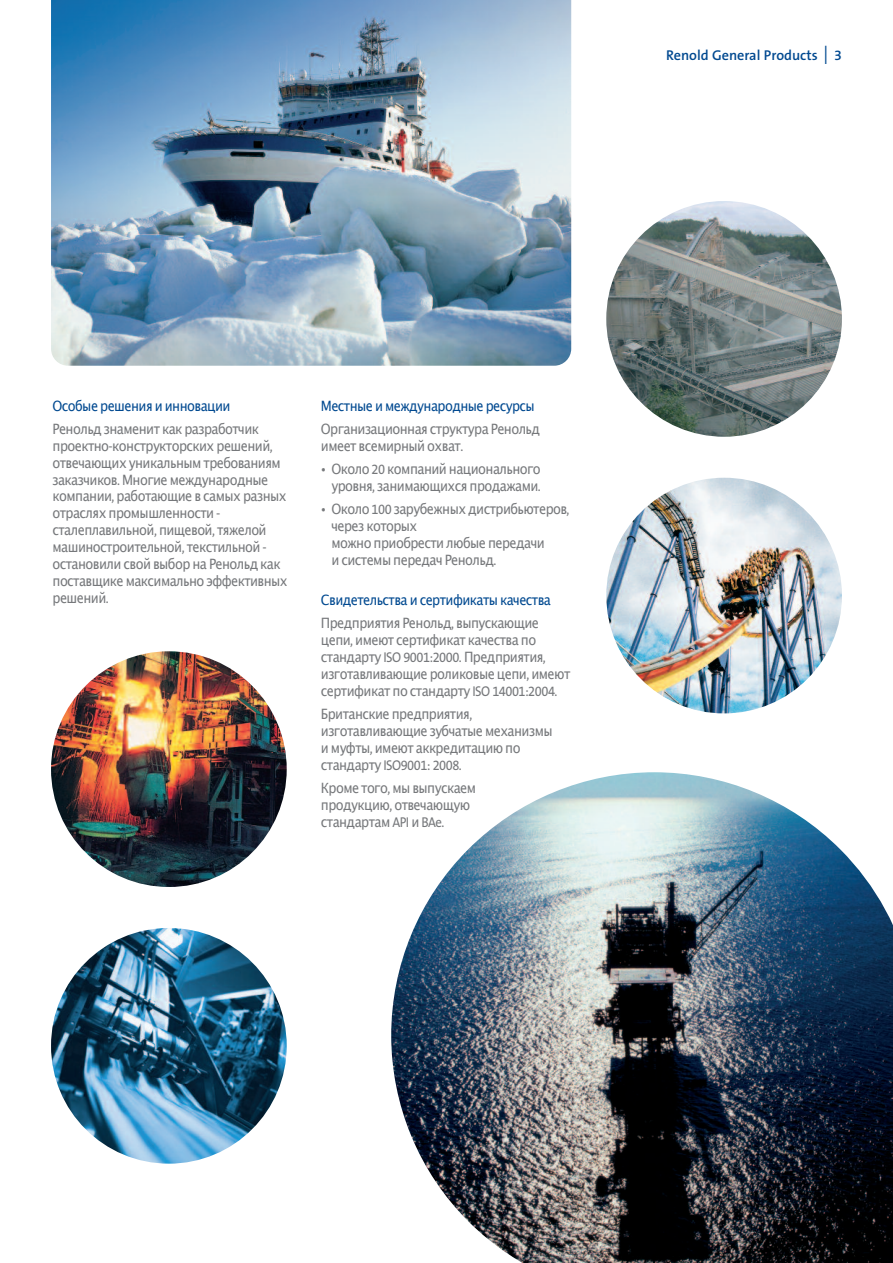
<style>
.page{position:relative;width:893px;height:1263px;background:#fff}
.page>*{position:absolute;margin:0;border:0;box-sizing:border-box;transform-origin:0 0}
.t1{font:14.25px/16.8px "Lucida Grande";letter-spacing:-.045em;color:#76787b;scale:.9 1}
.t2{font:14.25px/23.2px "Lucida Grande";letter-spacing:-.045em;color:#014990;scale:.9 1}
.t3{font:600 14.25px "The Sans B6";color:#014990}
.t4{font:14.25px "The Sans B5 Plain";letter-spacing:-.04em;color:#76787b;scale:.9 1}
.s1{font-size:27px}
.s2{font-family:"The Sans B5 Plain"}
.s3{color:#76787b}
.s4{font-family:"The Sans B5 Plain";color:#76787b}
.s5{font-family:"Lucida Grande"}
</style>
<div class="page">
<img style="left:391px;top:772px;width:502px;height:491px">
<img style="left:51px;top:0;width:520px;height:366px">
<img style="left:51px;top:651px;width:236px;height:236px;border-radius:50%">
<img style="left:51px;top:928px;width:236px;height:236px;border-radius:50%">
<img style="left:606px;top:201px;width:236px;height:236px;border-radius:50%">
<img style="left:606px;top:478px;width:236px;height:235px;border-radius:50%">
<p class="t3" style="left:666px;top:47px;width:177px">Renold General Products <span class="s1">I</span> 3</p>
<p class="t2" style="left:53px;top:394px;width:199px">Особые решения и инновации</p>
<p class="t1" style="left:53px;top:420px;width:263px">Ренольд знаменит как разработчик проектно<span class="s2">-</span>конструкторских решений<span class="s2">, </span>отвечающих уникальным требованиям заказчиков<span class="s2">.</span> Многие международные компании<span class="s2">,</span> работающие в самых разных отраслях промышленности <span class="s2">- </span>сталеплавильной<span class="s2">,</span> пищевой<span class="s2">,</span> тяжелой машиностроительной<span class="s2">,</span> текстильной <span class="s2">- </span>остановили свой выбор на Ренольд как поставщике максимально эффективных решений<span class="s2">.</span></p>
<p class="t2" style="left:321px;top:394px;width:239px">Местные и международные ресурсы</p>
<p class="t1" style="left:321px;top:420px;width:245px">Организационная структура Ренольд имеет всемирный охват<span class="s2">.</span></p>
<p class="t1" style="left:321px;top:460px;width:246px;text-align:right"><span class="s2">•</span> Около <span class="s2">20</span> компаний национального уровня<span class="s2">,</span> занимающихся продажами<span class="s2">.</span></p>
<p class="t1" style="left:331px;top:500px;width:266px;text-indent:-11px"><span class="s2">•</span> Около <span class="s2">100</span> зарубежных дистрибьютеров<span class="s2">, </span>через которых<br>можно приобрести любые передачи<br>и системы передач Ренольд<span class="s2">.</span></p>
<p class="t2" style="left:321px;top:588px;width:257px">Свидетельства и сертификаты качества<br><span class="s3">Предприятия Ренольд</span><span class="s4">,</span> <span class="s3">выпускающие</span></p>
<p class="t1" style="left:321px;top:631px;width:279px">цепи<span class="s2">,</span> имеют сертификат качества по стандарту <span class="s2">ISO 9001:2000.</span> Предприятия<span class="s2">, </span>изготавливающие роликовые цепи<span class="s2">,</span> имеют сертификат по стандарту <span class="s2">ISO 14001:2004.</span></p>
<p class="t1" style="left:321px;top:705px;width:259px">Британские предприятия<span class="s2">, </span>изготавливающие зубчатые механизмы и муфты<span class="s2">,</span> имеют аккредитацию по</p>
<p class="t4" style="left:321px;top:757px;width:158px"><span class="s5">стандарту</span> ISO9001: 2008.</p>
<p class="t1" style="left:321px;top:779px;width:174px">Кроме того<span class="s2">,</span> мы выпускаем продукцию<span class="s2">,</span> отвечающую стандартам <span class="s2">API</span> и <span class="s2">BAe.</span></p>
</div>
